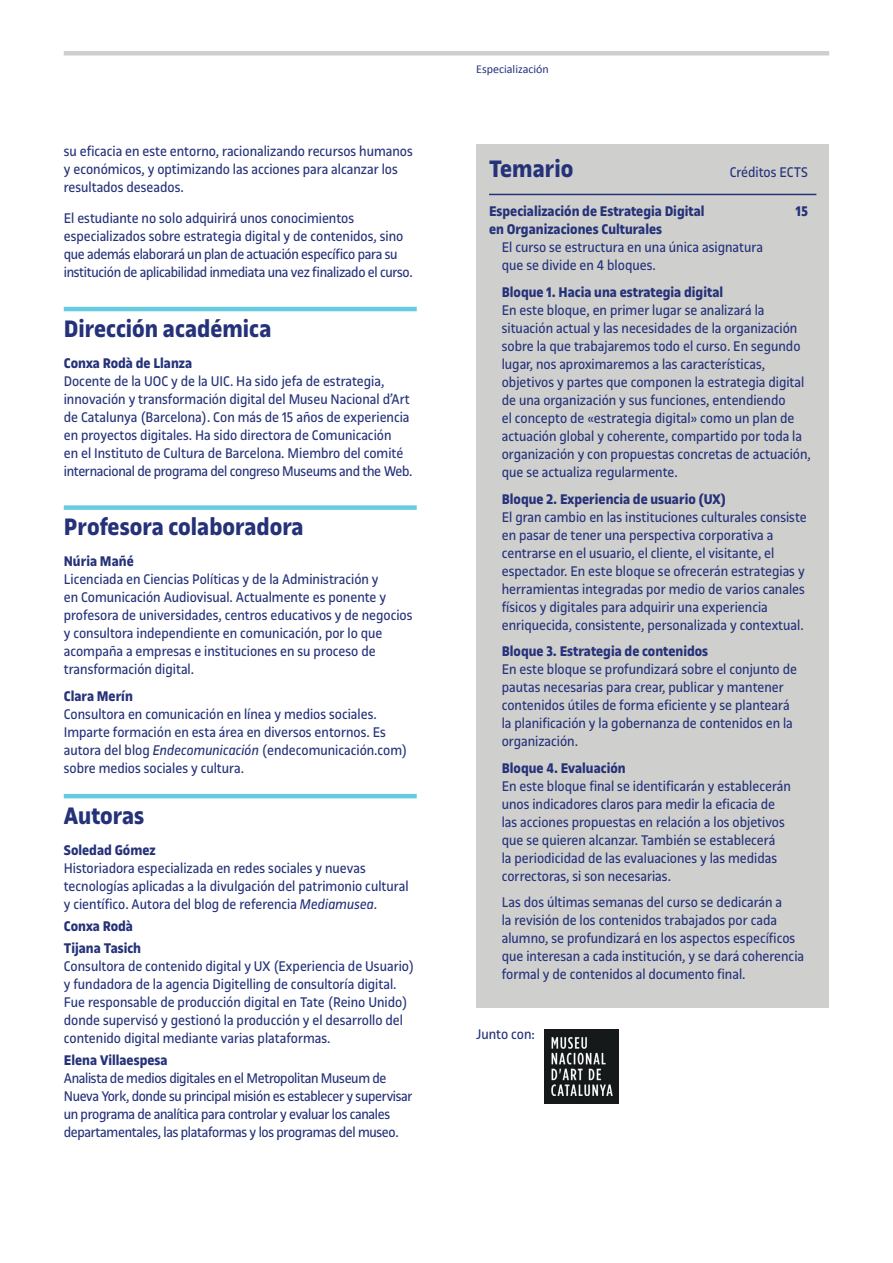
<style>
.page{position:relative;width:893px;height:1263px;background:#fff}
.page>*{position:absolute;margin:0;border:0;box-sizing:border-box;transform-origin:0 0}
.t1{font:700 25.5px "UOC Sans";color:#253279}
.t2{font:15px/18px "UOC Sans";color:#253279}
.t3{font:15px/18px "UOC Sans";letter-spacing:-.02em;color:#253279}
.t4{font:700 15px/22.2px "UOC Sans";color:#253279}
.t5{font:12px "Calibri";color:#253279}
.s1{font-style:italic}
</style>
<div class="page">
<div style="left:64px;top:51px;width:765px;height:5px;background:#cfd0ce"></div>
<div style="left:476px;top:145px;width:353px;height:863px;background:#cfd0ce"></div>
<hr style="left:64px;top:307px;width:353px;height:4px;background:#67cbdf">
<div style="left:64px;top:505px;width:353px;height:5px;background:#67cbdf"></div>
<hr style="left:64px;top:794px;width:353px;height:4px;background:#67cbdf">
<hr style="left:489px;top:194px;width:327px;height:1px;background:#253279">
<img style="left:544px;top:1029px;width:75px;height:75px">
<p class="t2" style="left:64px;top:143px;width:351px">su eficacia en este entorno, racionalizando recursos humanos y económicos, y optimizando las acciones para alcanzar los resultados deseados.</p>
<p class="t3" style="left:64px;top:209px;width:350px">El estudiante no solo adquirirá unos conocimientos especializados sobre estrategia digital y de contenidos, sino que además elaborará un plan de actuación específico para su institución de aplicabilidad inmediata una vez finalizado el curso.</p>
<h1 class="t1" style="left:64px;top:314px;width:209px">Dirección académica</h1>
<p class="t4" style="left:64px;top:352px;width:130px">Conxa Rodà de Llanza</p>
<p class="t2" style="left:64px;top:372px;width:350px">Docente de la UOC y de la UIC. Ha sido jefa de estrategia, innovación y transformación digital del Museu Nacional d’Art de Catalunya (Barcelona). Con más de 15 años de experiencia en proyectos digitales. Ha sido directora de Comunicación<br>en el Instituto de Cultura de Barcelona. Miembro del comité internacional de programa del congreso Museums and the Web.</p>
<h1 class="t1" style="left:64px;top:513px;width:241px">Profesora colaboradora</h1>
<p class="t4" style="left:64px;top:550px;width:71px">Núria Mañé</p>
<p class="t2" style="left:64px;top:570px;width:350px">Licenciada en Ciencias Políticas y de la Administración y<br>en Comunicación Audiovisual. Actualmente es ponente y profesora de universidades, centros educativos y de negocios y consultora independiente en comunicación, por lo que acompaña a empresas e instituciones en su proceso de transformación digital.</p>
<p class="t4" style="left:64px;top:685px;width:71px">Clara Merín</p>
<p class="t2" style="left:64px;top:705px;width:345px">Consultora en comunicación en línea y medios sociales.<br>Imparte formación en esta área en diversos entornos. Es autora del blog <span class="s1">Endecomunicación</span> (endecomunicación.com) sobre medios sociales y cultura.</p>
<h1 class="t1" style="left:64px;top:801px;width:82px">Autoras</h1>
<p class="t4" style="left:64px;top:839px;width:93px">Soledad Gómez</p>
<p class="t2" style="left:64px;top:859px;width:346px">Historiadora especializada en redes sociales y nuevas tecnologías aplicadas a la divulgación del patrimonio cultural y científico. Autora del blog de referencia <span class="s1">Mediamusea</span>.</p>
<p class="t4" style="left:64px;top:915px;width:79px">Conxa Rodà<br>Tijana Tasich</p>
<p class="t2" style="left:64px;top:957px;width:352px">Consultora de contenido digital y UX (Experiencia de Usuario) y fundadora de la agencia Digitelling de consultoría digital.<br>Fue responsable de producción digital en Tate (Reino Unido) donde supervisó y gestionó la producción y el desarrollo del contenido digital mediante varias plataformas.</p>
<p class="t4" style="left:64px;top:1049px;width:105px">Elena Villaespesa</p>
<p class="t3" style="left:64px;top:1070px;width:350px">Analista de medios digitales en el Metropolitan Museum de Nueva York, donde su principal misión es establecer y supervisar un programa de analítica para controlar y evaluar los canales departamentales, las plataformas y los programas del museo.</p>
<p class="t5" style="left:476px;top:61px;width:74px">Especialización</p>
<h1 class="t1" style="left:489px;top:154px;width:86px">Temario</h1>
<p class="t2" style="left:730px;top:163px;width:80px">Créditos ECTS</p>
<p class="t4" style="left:489px;top:201px;width:217px">Especialización de Estrategia Digital</p>
<p class="t4" style="left:796px;top:201px;width:14px">15</p>
<p class="t4" style="left:489px;top:219px;width:175px">en Organizaciones Culturales</p>
<p class="t2" style="left:502px;top:239px;width:263px">El curso se estructura en una única asignatura que se divide en 4 bloques.</p>
<p class="t4" style="left:502px;top:281px;width:223px">Bloque 1. Hacia una estrategia digital</p>
<p class="t2" style="left:502px;top:301px;width:311px">En este bloque, en primer lugar se analizará la situación actual y las necesidades de la organización sobre la que trabajaremos todo el curso. En segundo lugar, nos aproximaremos a las características, objetivos y partes que componen la estrategia digital de una organización y sus funciones, entendiendo<br>el concepto de «estrategia digital» como un plan de actuación global y coherente, compartido por toda la organización y con propuestas concretas de actuación, que se actualiza regularmente.</p>
<p class="t4" style="left:502px;top:488px;width:226px">Bloque 2. Experiencia de usuario (UX)</p>
<p class="t2" style="left:502px;top:508px;width:306px">El gran cambio en las instituciones culturales consiste en pasar de tener una perspectiva corporativa a centrarse en el usuario, el cliente, el visitante, el espectador. En este bloque se ofrecerán estrategias y herramientas integradas por medio de varios canales físicos y digitales para adquirir una experiencia enriquecida, consistente, personalizada y contextual.</p>
<p class="t4" style="left:502px;top:640px;width:208px">Bloque 3. Estrategia de contenidos</p>
<p class="t2" style="left:502px;top:660px;width:297px">En este bloque se profundizará sobre el conjunto de pautas necesarias para crear, publicar y mantener contenidos útiles de forma eficiente y se planteará la planificación y la gobernanza de contenidos en la organización.</p>
<p class="t4" style="left:502px;top:757px;width:125px">Bloque 4. Evaluación</p>
<p class="t2" style="left:502px;top:777px;width:291px">En este bloque final se identificarán y establecerán unos indicadores claros para medir la eficacia de las acciones propuestas en relación a los objetivos que se quieren alcanzar. También se establecerá<br>la periodicidad de las evaluaciones y las medidas correctoras, si son necesarias.</p>
<p class="t2" style="left:502px;top:893px;width:304px">Las dos últimas semanas del curso se dedicarán a<br>la revisión de los contenidos trabajados por cada alumno, se profundizará en los aspectos específicos que interesan a cada institución, y se dará coherencia formal y de contenidos al documento final.</p>
<p class="t2" style="left:476px;top:1025px;width:60px">Junto con:</p>
</div>
